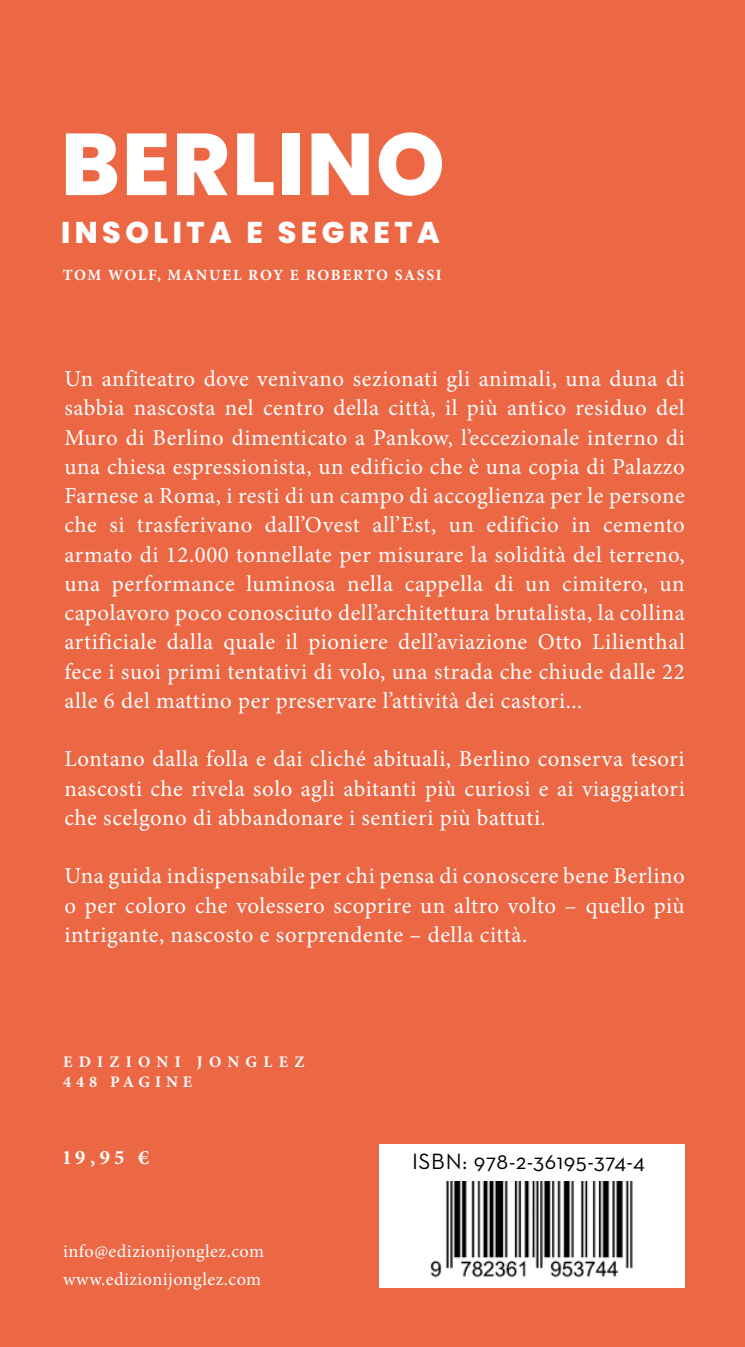
<style>
.page{position:relative;width:745px;height:1347px;background:#fff}
.page>*{position:absolute;margin:0;border:0;box-sizing:border-box;transform-origin:0 0}
.t1{font:800 87.5px "Poppins";letter-spacing:.025em;color:#fff}
.t2{font:800 30px "Poppins";letter-spacing:.15em;color:#fff}
.t3{font:22.75px/29.2px "Minion Pro";letter-spacing:.02em;color:#fff;text-align:justify}
.t4{font:22.5px "Neutra Text";letter-spacing:.025em;color:#000}
.t5{font:700 20.5px "Minion Pro";color:#fff}
.t6{font:18.25px/27.2px "Minion Pro";letter-spacing:.025em;color:#fff}
.t7{font:700 16.25px/19.2px "Minion Pro";letter-spacing:.38em;color:#fff}
.t8{font:700 15.5px "Minion Pro";letter-spacing:.095em;color:#fff}
</style>
<div class="page">
<div style="left:0;top:0;width:744px;height:1346px;background:#ec6744"></div>
<div style="left:379px;top:1144px;width:305px;height:144px;background:#fff"></div>
<img style="left:430px;top:1181px;width:203px;height:97px">
<h1 class="t1" style="left:61px;top:114px;width:385px">BERLINO</h1>
<h2 class="t2" style="left:61px;top:215px;width:380px">INSOLITA E SEGRETA</h2>
<p class="t8" style="left:63px;top:264px;width:380px">TOM WOLF, MANUEL ROY E ROBERTO SASSI</p>
<p class="t3" style="left:64px;top:364px;width:621px">Un anfiteatro dove venivano sezionati gli animali, una duna di sabbia nascosta nel centro della città, il più antico residuo del Muro di Berlino dimenticato a Pankow, l’eccezionale interno di una chiesa espressionista, un edificio che è una copia di Palazzo Farnese a Roma, i resti di un campo di accoglienza per le persone che si trasferivano dall’Ovest all’Est, un edificio in cemento armato di 12.000 tonnellate per misurare la solidità del terreno, una performance luminosa nella cappella di un cimitero, un capolavoro poco conosciuto dell’architettura brutalista, la collina artificiale dalla quale il pioniere dell’aviazione Otto Lilienthal fece i suoi primi tentativi di volo, una strada che chiude dalle 22 alle 6 del mattino per preservare l’attività dei castori...</p>
<p class="t3" style="left:64px;top:744px;width:621px">Lontano dalla folla e dai cliché abituali, Berlino conserva tesori nascosti che rivela solo agli abitanti più curiosi e ai viaggiatori che scelgono di abbandonare i sentieri più battuti.</p>
<p class="t3" style="left:64px;top:861px;width:621px">Una guida indispensabile per chi pensa di conoscere bene Berlino o per coloro che volessero scoprire un altro volto – quello più intrigante, nascosto e sorprendente – della città.</p>
<p class="t7" style="left:63px;top:1052px;width:243px">EDIZIONI JONGLEZ<br>448 PAGINE</p>
<p class="t5" style="left:63px;top:1143px;width:88px">19,95 €</p>
<p class="t6" style="left:63px;top:1237px;width:202px">info@edizionijonglez.com www.edizionijonglez.com</p>
<p class="t4" style="left:412px;top:1147px;width:234px">ISBN: 978-2-36195-374-4</p>
</div>
